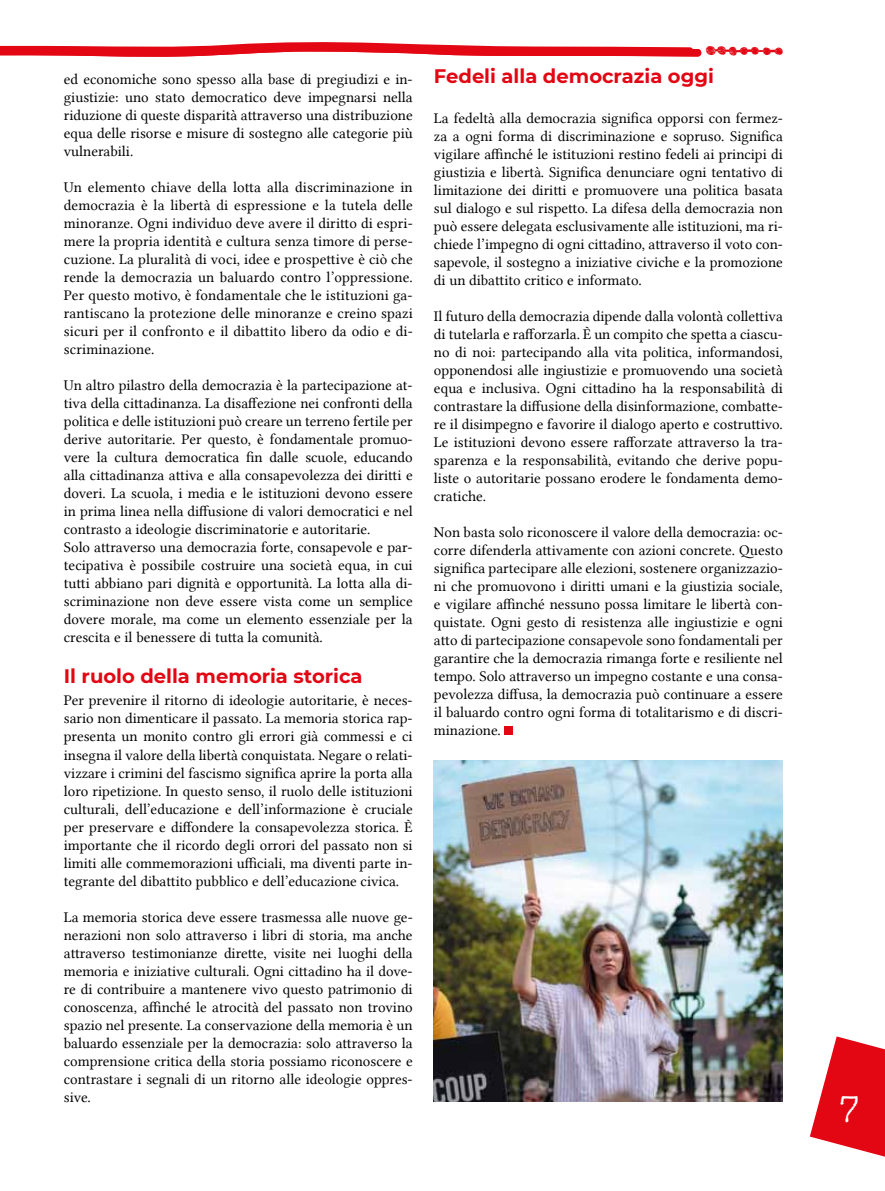
<style>
.page{position:relative;width:885px;height:1191px;background:#fff}
.page>*{position:absolute;margin:0;border:0;box-sizing:border-box;transform-origin:0 0}
.t1{font:39px "Traveling Typewriter";color:#fff;scale:1.1 1}
.t2{font:29.85px "MTF Doodlewhats";color:#e30613}
.t3{font:700 19.5px "Montserrat";color:#e30613}
.t4{font:15px/18px "Lin Libertine";color:#000;text-align:justify}
</style>
<div class="page">
<svg style="left:809px;top:1036px;width:75px;height:121px"></svg>
<svg style="left:0;top:42px;width:702px;height:15px"></svg>
<div style="left:504px;top:726px;width:9px;height:9px;background:#e30613"></div>
<img style="left:434px;top:760px;width:348px;height:341px">
<p class="t4" style="left:64px;top:70px;width:350px">ed economiche sono spesso alla base di pregiudizi e in&shy;giustizie: uno stato democratico deve impegnarsi nella riduzione di queste disparità attraverso una distribuzione equa delle risorse e misure di sostegno alle categorie più vulnerabili.</p>
<p class="t4" style="left:64px;top:178px;width:350px">Un elemento chiave della lotta alla discriminazione in democrazia è la libertà di espressione e la tutela delle minoranze. Ogni individuo deve avere il diritto di espri&shy;mere la propria identità e cultura senza timore di perse&shy;cuzione. La pluralità di voci, idee e prospettive è ciò che rende la democrazia un baluardo contro l’oppressione.<br>Per questo motivo, è fondamentale che le istituzioni ga&shy;rantiscano la protezione delle minoranze e creino spazi sicuri per il confronto e il dibattito libero da odio e di&shy;scriminazione.</p>
<p class="t4" style="left:64px;top:376px;width:350px;text-align:left">Un altro pilastro della democrazia è la partecipazione at&shy;tiva della cittadinanza. La disaffezione nei confronti della politica e delle istituzioni può creare un terreno fertile per derive autoritarie. Per questo, è fondamentale promuo&shy;vere la cultura democratica fin dalle scuole, educando alla cittadinanza attiva e alla consapevolezza dei diritti e doveri. La scuola, i media e le istituzioni devono essere in prima linea nella diffusione di valori democratici e nel contrasto a ideologie discriminatorie e autoritarie.<br>Solo attraverso una democrazia forte, consapevole e par&shy;tecipativa è possibile costruire una società equa, in cui tutti abbiano pari dignità e opportunità. La lotta alla di&shy;scriminazione non deve essere vista come un semplice dovere morale, ma come un elemento essenziale per la crescita e il benessere di tutta la comunità.</p>
<h3 class="t3" style="left:64px;top:662px;width:300px">Il ruolo della memoria storica</h3>
<p class="t4" style="left:64px;top:691px;width:350px">Per prevenire il ritorno di ideologie autoritarie, è neces&shy;sario non dimenticare il passato. La memoria storica rap&shy;presenta un monito contro gli errori già commessi e ci insegna il valore della libertà conquistata. Negare o relati&shy;vizzare i crimini del fascismo significa aprire la porta alla loro ripetizione. In questo senso, il ruolo delle istituzioni culturali, dell’educazione e dell’informazione è cruciale per preservare e diffondere la consapevolezza storica. È importante che il ricordo degli orrori del passato non si limiti alle commemorazioni ufficiali, ma diventi parte in&shy;tegrante del dibattito pubblico e dell’educazione civica.</p>
<p class="t4" style="left:64px;top:907px;width:350px">La memoria storica deve essere trasmessa alle nuove ge&shy;nerazioni non solo attraverso i libri di storia, ma anche attraverso testimonianze dirette, visite nei luoghi della memoria e iniziative culturali. Ogni cittadino ha il dove&shy;re di contribuire a mantenere vivo questo patrimonio di conoscenza, affinché le atrocità del passato non trovino spazio nel presente. La conservazione della memoria è un baluardo essenziale per la democrazia: solo attraverso la comprensione critica della storia possiamo riconoscere e contrastare i segnali di un ritorno alle ideologie oppres&shy;sive.</p>
<h2 class="t2" style="left:755px;top:56px;width:12px;rotate:-90deg">c</h2>
<h3 class="t3" style="left:434px;top:62px;width:281px">Fedeli alla democrazia oggi</h3>
<p class="t4" style="left:434px;top:109px;width:350px">La fedeltà alla democrazia significa opporsi con fermez&shy;za a ogni forma di discriminazione e sopruso. Significa vigilare affinché le istituzioni restino fedeli ai principi di giustizia e libertà. Significa denunciare ogni tentativo di limitazione dei diritti e promuovere una politica basata sul dialogo e sul rispetto. La difesa della democrazia non può essere delegata esclusivamente alle istituzioni, ma ri&shy;chiede l’impegno di ogni cittadino, attraverso il voto con&shy;sapevole, il sostegno a iniziative civiche e la promozione di un dibattito critico e informato.</p>
<p class="t4" style="left:434px;top:307px;width:350px">Il futuro della democrazia dipende dalla volontà collettiva di tutelarla e rafforzarla. È un compito che spetta a ciascu&shy;no di noi: partecipando alla vita politica, informandosi, opponendosi alle ingiustizie e promuovendo una società equa e inclusiva. Ogni cittadino ha la responsabilità di contrastare la diffusione della disinformazione, combatte&shy;re il disimpegno e favorire il dialogo aperto e costruttivo.<br>Le istituzioni devono essere rafforzate attraverso la tra&shy;sparenza e la responsabilità, evitando che derive popu&shy;liste o autoritarie possano erodere le fondamenta demo&shy;cratiche.</p>
<p class="t4" style="left:434px;top:523px;width:350px">Non basta solo riconoscere il valore della democrazia: oc&shy;corre difenderla attivamente con azioni concrete. Questo significa partecipare alle elezioni, sostenere organizzazio&shy;ni che promuovono i diritti umani e la giustizia sociale, e vigilare affinché nessuno possa limitare le libertà con&shy;quistate. Ogni gesto di resistenza alle ingiustizie e ogni atto di partecipazione consapevole sono fondamentali per garantire che la democrazia rimanga forte e resiliente nel tempo. Solo attraverso un impegno costante e una consa&shy;pevolezza diffusa, la democrazia può continuare a essere il baluardo contro ogni forma di totalitarismo e di discri&shy;minazione.</p>
<h1 class="t1" style="left:839px;top:1083px;width:19px">7</h1>
</div>
